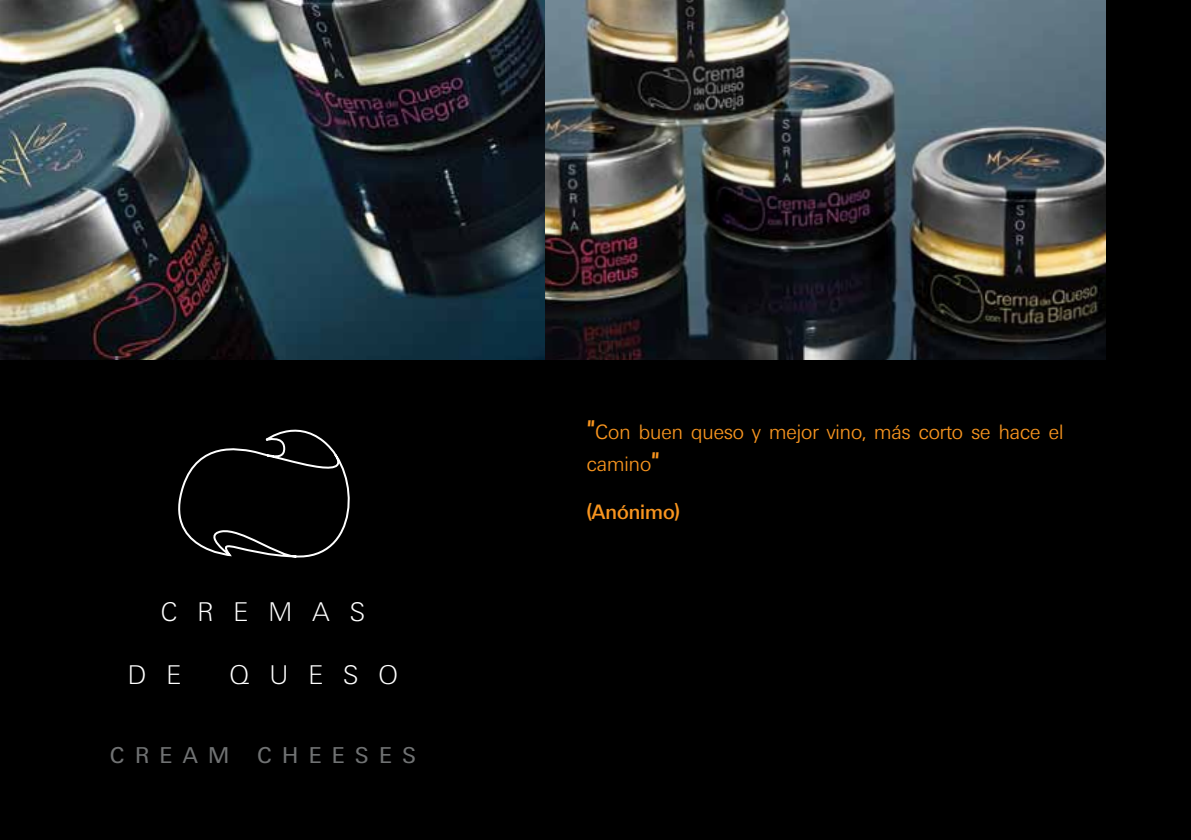
<style>
.page{position:relative;width:1191px;height:840px;background:#fff}
.page>*{position:absolute;margin:0;border:0;box-sizing:border-box;transform-origin:0 0}
.t1{font:200 26px "Ultimate";letter-spacing:.8em;color:#fff}
.t2{font:22px "Ultimate";letter-spacing:.5em;color:#707273}
.t3{font:300 20px/31.2px "Ultimate";color:#f8951f}
.t4{font:500 20px "Ultimate";color:#f8951f}
.s1{font-weight:500;font-size:26px}
</style>
<div class="page">
<div style="left:0;top:0;width:1191px;height:839px;background:#000"></div>
<img style="left:0;top:0;width:1106px;height:359px">
<svg style="left:178px;top:429px;width:172px;height:129px"></svg>
<h1 class="t1" style="left:161px;top:596px;width:205px">CREMAS</h1>
<h1 class="t1" style="left:128px;top:658px;width:54px">D E</h1>
<h1 class="t1" style="left:230px;top:658px;width:169px">QUESO</h1>
<p class="t2" style="left:110px;top:742px;width:120px">CREAM</p>
<p class="t2" style="left:257px;top:742px;width:160px">CHEESES</p>
<p class="t3" style="left:587px;top:416px;width:478px"><span class="s1">"</span>Con buen queso y mejor vino, más corto se hace el camino<span class="s1">"</span></p>
<p class="t4" style="left:587px;top:499px;width:94px">(Anónimo)</p>
</div>
